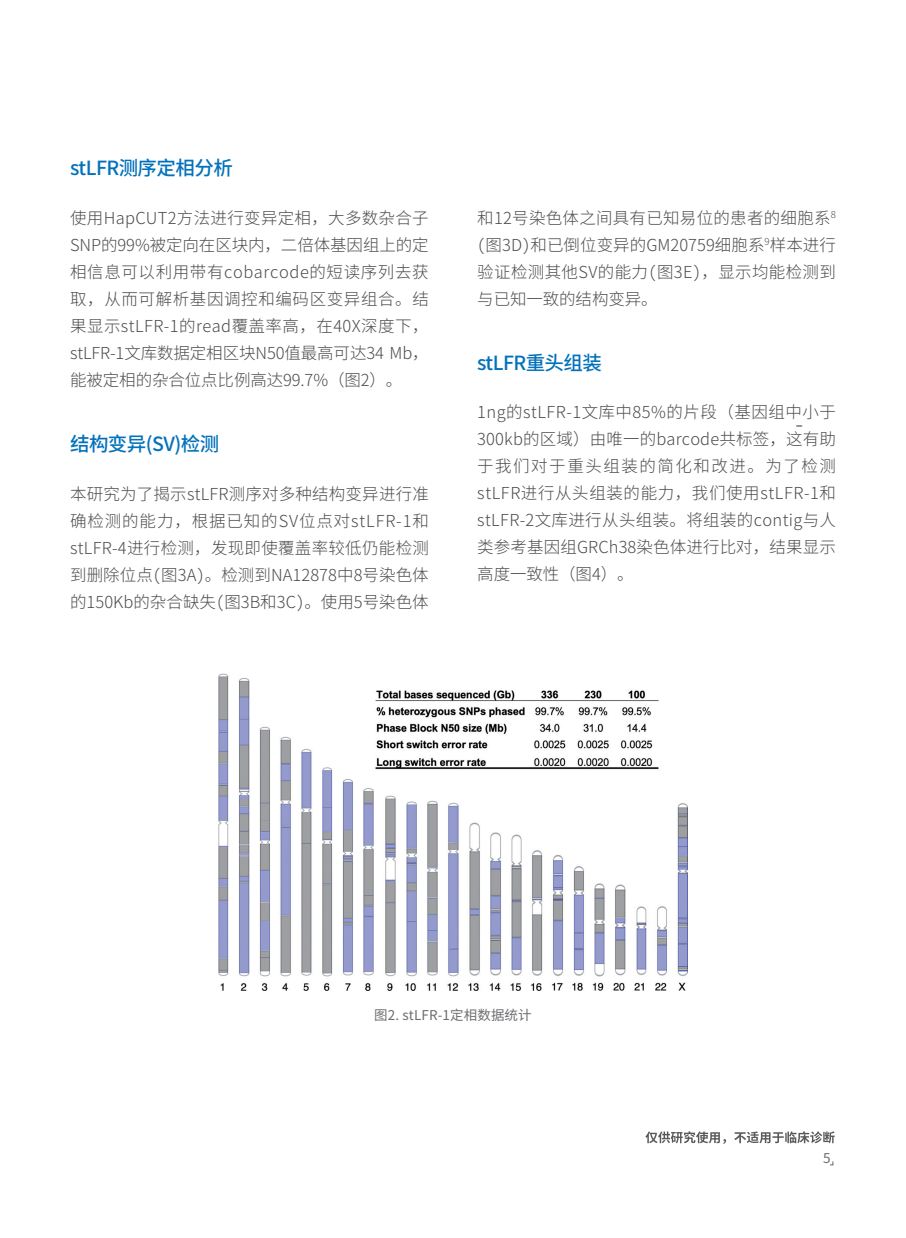
<style>
.page{position:relative;width:906px;height:1238px;background:#fff}
.page>*{position:absolute;margin:0;border:0;box-sizing:border-box;transform-origin:0 0}
.t1{font:500 19.5px "Source Han Sans CN";letter-spacing:-.03em;color:#0372bb}
.t2{font:300 16.5px/27px "Source Han Sans CN";letter-spacing:.005em;color:#4b4c4d;text-align:justify}
.t3{font:16.5px "BGI";color:#4b4c4d}
.t4{font:13.5px "Source Han Sans CN";letter-spacing:.01em;color:#6c6d70}
.t5{font:13.5px "Source Han Sans CN";color:#6d6e71}
</style>
<div class="page">
<svg style="left:645px;top:1131px;width:189px;height:12px"></svg>
<img style="left:219px;top:673px;width:468px;height:317px">
<p class="t1" style="left:70px;top:157px;width:164px">stLFR测序定相分析</p>
<p class="t2" style="left:70px;top:205px;width:360px">使用HapCUT2方法进行变异定相，大多数杂合子SNP的99%被定向在区块内，二倍体基因组上的定相信息可以利用带有cobarcode的短读序列去获取，从而可解析基因调控和编码区变异组合。结果显示stLFR-1的read覆盖率高，在40X深度下，stLFR-1文库数据定相区块N50值最高可达34 Mb，能被定相的杂合位点比例高达99.7%（图2）。</p>
<p class="t1" style="left:70px;top:433px;width:151px">结构变异(SV)检测</p>
<p class="t2" style="left:70px;top:480px;width:360px">本研究为了揭示stLFR测序对多种结构变异进行准确检测的能力，根据已知的SV位点对stLFR-1和stLFR-4进行检测，发现即使覆盖率较低仍能检测到删除位点(图3A)。检测到NA12878中8号染色体的150Kb的杂合缺失(图3B和3C)。使用5号染色体</p>
<p class="t2" style="left:477px;top:205px;width:360px">和12号染色体之间具有已知易位的患者的细胞系<sup>8 </sup>(图3D)和已倒位变异的GM20759细胞系<sup>9</sup>样本进行验证检测其他SV的能力(图3E)，显示均能检测到与已知一致的结构变异。</p>
<p class="t1" style="left:477px;top:351px;width:126px">stLFR重头组装</p>
<p class="t2" style="left:477px;top:399px;width:360px">1ng的stLFR-1文库中85%的片段（基因组中小于300kb的区域）由唯一的barcode共标签，这有助于我们对于重头组装的简化和改进。为了检测stLFR进行从头组装的能力，我们使用stLFR-1和stLFR-2文库进行从头组装。将组装的contig与人类参考基因组GRCh38染色体进行比对，结果显示高度一致性（图4）。</p>
<p class="t3" style="left:795px;top:417px;width:10px">-</p>
<p class="t4" style="left:374px;top:1007px;width:159px">图2. stLFR-1定相数据统计</p>
<p class="t5" style="left:823px;top:1150px;width:9px">5</p>
</div>
